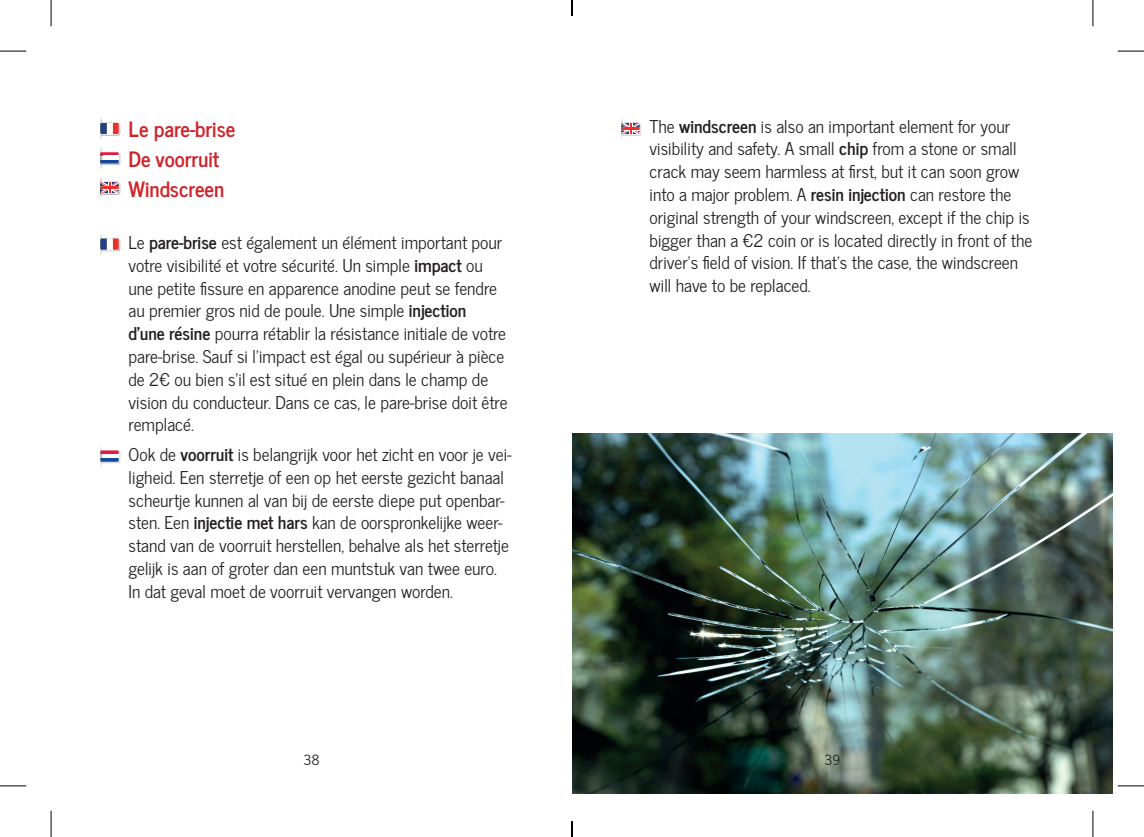
<style>
.page{position:relative;width:1144px;height:837px;background:#fff}
.page>*{position:absolute;margin:0;border:0;box-sizing:border-box;transform-origin:0 0}
.t1{font:700 21px/29.8px "News Cycle";color:#d1232a}
.t2{font:17.5px/22.8px "News Cycle";color:#231f20}
.t3{font:14px "News Cycle";color:#231f20}
.s1{font-weight:700}
</style>
<div class="page">
<img style="left:572px;top:433px;width:540px;height:360px">
<svg style="left:101px;top:119px;width:19px;height:79px"></svg>
<svg style="left:101px;top:447px;width:19px;height:19px"></svg>
<svg style="left:101px;top:235px;width:19px;height:19px"></svg>
<svg style="left:622px;top:119px;width:19px;height:19px"></svg>
<svg style="left:0;top:51px;width:26px;height:1px"></svg>
<svg style="left:1118px;top:51px;width:26px;height:1px"></svg>
<svg style="left:0;top:785px;width:26px;height:1px"></svg>
<svg style="left:1118px;top:785px;width:26px;height:1px"></svg>
<svg style="left:51px;top:0;width:1px;height:26px"></svg>
<svg style="left:51px;top:810px;width:1px;height:26px"></svg>
<svg style="left:1092px;top:0;width:1px;height:26px"></svg>
<svg style="left:1092px;top:810px;width:1px;height:26px"></svg>
<svg style="left:571px;top:0;width:2px;height:16px"></svg>
<svg style="left:571px;top:821px;width:2px;height:15px"></svg>
<p class="t1" style="left:129px;top:112px;width:108px">Le pare-brise<br>De voorruit<br>Windscreen</p>
<p class="t2" style="left:129px;top:230px;width:380px">Le <span class="s1">pare-brise</span> est également un élément important pour votre visibilité et votre sécurité. Un simple <span class="s1">impact</span> ou une petite fissure en apparence anodine peut se fendre au premier gros nid de poule. Une simple <span class="s1">injection<br>d’une résine</span> pourra rétablir la résistance initiale de votre pare-brise. Sauf si l’impact est égal ou supérieur à pièce de 2€ ou bien s’il est situé en plein dans le champ de vision du conducteur. Dans ce cas, le pare-brise doit être remplacé.</p>
<p class="t2" style="left:129px;top:442px;width:384px">Ook de <span class="s1">voorruit</span> is belangrijk voor het zicht en voor je vei&shy;ligheid. Een sterretje of een op het eerste gezicht banaal scheurtje kunnen al van bij de eerste diepe put openbar&shy;sten. Een <span class="s1">injectie met hars</span> kan de oorspronkelijke weer&shy;stand van de voorruit herstellen, behalve als het sterretje gelijk is aan of groter dan een muntstuk van twee euro.<br>In dat geval moet de voorruit vervangen worden.</p>
<p class="t2" style="left:649px;top:114px;width:384px">The <span class="s1">windscreen</span> is also an important element for your visibility and safety. A small <span class="s1">chip</span> from a stone or small crack may seem harmless at first, but it can soon grow into a major problem. A <span class="s1">resin injection</span> can restore the original strength of your windscreen, except if the chip is bigger than a €2 coin or is located directly in front of the driver’s field of vision. If that’s the case, the windscreen will have to be replaced.</p>
<p class="t3" style="left:303px;top:747px;width:18px">38</p>
<p class="t3" style="left:824px;top:747px;width:17px">39</p>
</div>
